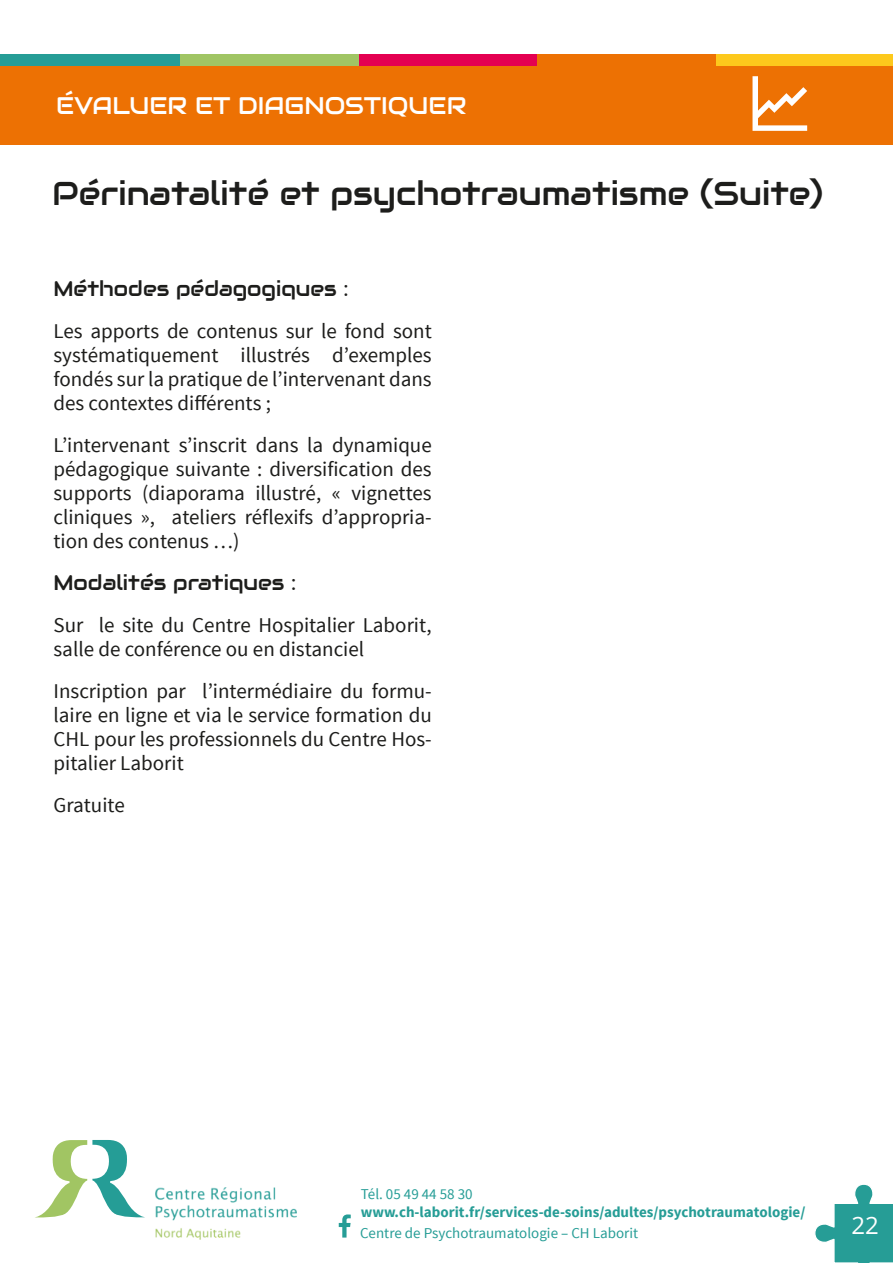
<style>
.page{position:relative;width:893px;height:1263px;background:#fff}
.page>*{position:absolute;margin:0;border:0;box-sizing:border-box;transform-origin:0 0}
.t1{font:33px "Audiowide";color:#1d1d1b}
.t2{font:24px "Audiowide";color:#fff}
.t3{font:24px "Open Sans";color:#fff}
.t4{font:21px/24px "Source Sans Pro";color:#1d1d1b;text-align:justify}
.t5{font:21px "Audiowide";color:#1d1d1b}
.t6{font:700 15px "Source Sans Pro";color:#269d96}
.t7{font:15px "Source Sans Pro";color:#269d96}
</style>
<div class="page">
<div style="left:0;top:65px;width:893px;height:80px;background:#ed7103"></div>
<svg style="left:752px;top:76px;width:55px;height:55px"></svg>
<svg style="left:815px;top:1184px;width:78px;height:79px"></svg>
<div style="left:537px;top:54px;width:179px;height:11px;background:#ed7103"></div>
<div style="left:716px;top:54px;width:177px;height:12px;background:#fdc91c"></div>
<div style="left:359px;top:54px;width:178px;height:11px;background:#e40051"></div>
<div style="left:180px;top:54px;width:179px;height:11px;background:#a0c564"></div>
<div style="left:0;top:54px;width:180px;height:12px;background:#269d96"></div>
<svg style="left:35px;top:1140px;width:110px;height:78px"></svg>
<svg style="left:339px;top:1214px;width:12px;height:23px"></svg>
<img style="left:156px;top:1188px;width:140px;height:52px">
<p class="t2" style="left:56px;top:90px;width:412px">ÉVALUER ET DIAGNOSTIQUER</p>
<h1 class="t1" style="left:52px;top:172px;width:773px">Périnatalité et psychotraumatisme (Suite)</h1>
<p class="t5" style="left:54px;top:275px;width:297px">Méthodes pédagogiques :</p>
<p class="t4" style="left:54px;top:321px;width:380px">Les apports de contenus sur le fond sont systématiquement illustrés d’exemples fondés sur la pratique de l’intervenant dans des contextes différents ;</p>
<p class="t4" style="left:54px;top:435px;width:380px">L’intervenant s’inscrit dans la dynamique pédagogique suivante : diversification des supports (diaporama illustré, « vignettes cliniques », ateliers réflexifs d’appropria&shy;tion des contenus …)</p>
<p class="t5" style="left:54px;top:569px;width:244px">Modalités pratiques :</p>
<p class="t4" style="left:54px;top:615px;width:380px">Sur le site du Centre Hospitalier Laborit, salle de conférence ou en distanciel</p>
<p class="t4" style="left:54px;top:681px;width:380px">Inscription par l’intermédiaire du formu&shy;laire en ligne et via le service formation du CHL pour les professionnels du Centre Hos&shy;pitalier Laborit</p>
<p class="t4" style="left:54px;top:795px;width:73px">Gratuite</p>
<p class="t7" style="left:361px;top:1188px;width:113px">Tél. 05 49 44 58 30</p>
<p class="t6" style="left:361px;top:1206px;width:446px">www.ch-laborit.fr/services-de-soins/adultes/psychotraumatologie/</p>
<p class="t7" style="left:360px;top:1226px;width:280px">Centre de Psychotraumatologie – CH Laborit</p>
<p class="t3" style="left:851px;top:1216px;width:29px">22</p>
</div>
